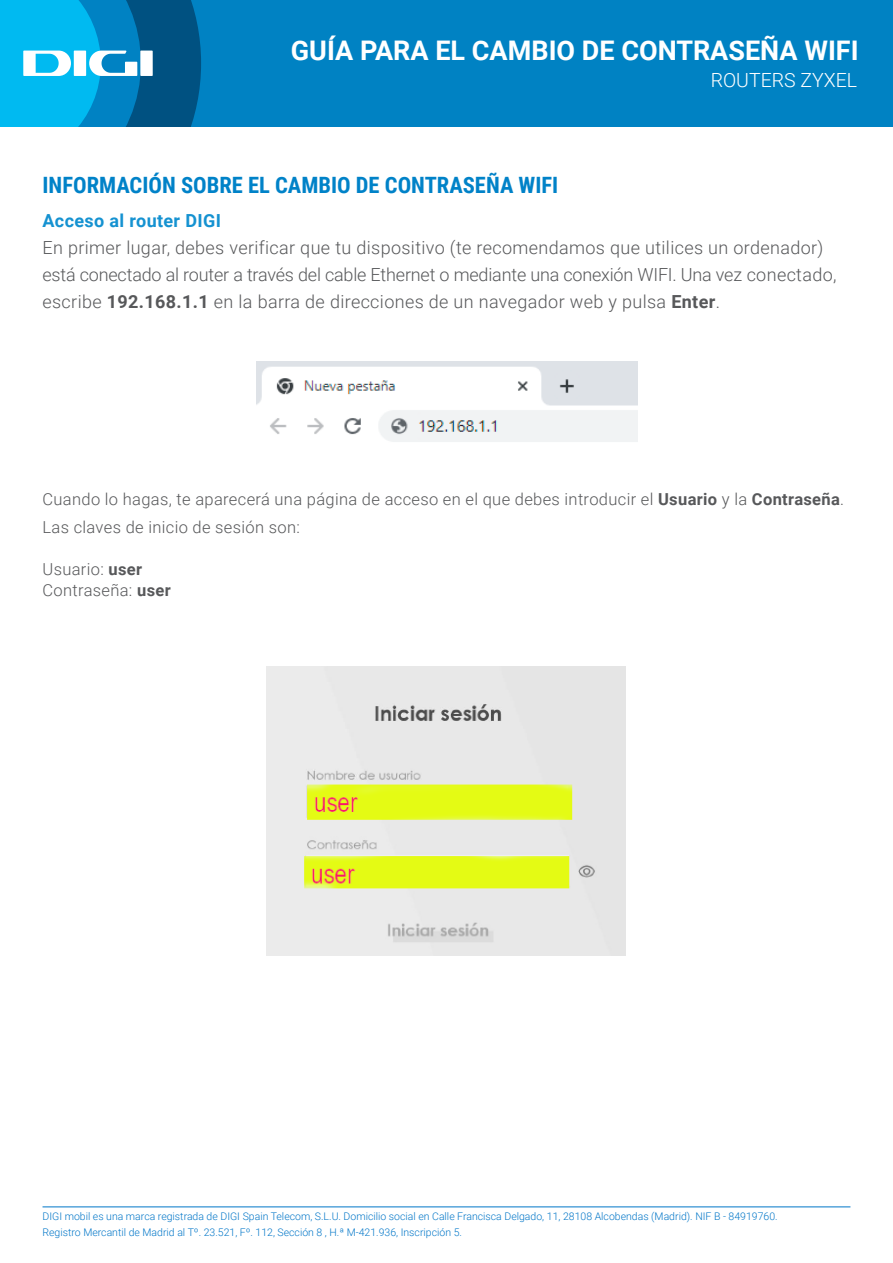
<style>
.page{position:relative;width:893px;height:1263px;background:#fff}
.page>*{position:absolute;margin:0;border:0;box-sizing:border-box;transform-origin:0 0}
.t1{font:700 27px "Roboto";color:#fff}
.t2{font:700 22.5px "Roboto Condensed";color:#0082c8}
.t3{font:300 19.5px "Roboto";color:#fff}
.t4{font:300 18px/27px "Roboto";letter-spacing:.02em;color:#57585a}
.t5{font:700 18px "Roboto";letter-spacing:.02em;color:#1592d1}
.t6{font:300 16.5px/28.5px "Roboto";letter-spacing:.02em;color:#57585a}
.t7{font:300 10.5px/16px "Roboto";color:#0076c8}
.s1{font-weight:700}
</style>
<div class="page">
<div style="left:0;top:0;width:893px;height:127px;background:#0082c3"></div>
<svg style="left:0;top:0;width:201px;height:126px"></svg>
<hr style="left:43px;top:1206px;width:807px;height:1px;background:#0076c8">
<img style="left:257px;top:361px;width:380px;height:81px">
<img style="left:267px;top:666px;width:359px;height:289px">
<h1 class="t1" style="left:291px;top:31px;width:569px">GUÍA PARA EL CAMBIO DE CONTRASEÑA WIFI</h1>
<p class="t3" style="left:711px;top:66px;width:148px">ROUTERS ZYXEL</p>
<p class="t2" style="left:43px;top:170px;width:517px">INFORMACIÓN SOBRE EL CAMBIO DE CONTRASEÑA WIFI</p>
<p class="t5" style="left:43px;top:208px;width:180px">Acceso al router DIGI</p>
<p class="t4" style="left:43px;top:233px;width:796px">En primer lugar, debes verificar que tu dispositivo (te recomendamos que utilices un ordenador) está conectado al router a través del cable Ethernet o mediante una conexión WIFI. Una vez conectado, escribe <span class="s1">192.168.1.1</span> en la barra de direcciones de un navegador web y pulsa <span class="s1">Enter</span>.</p>
<p class="t6" style="left:43px;top:484px;width:803px">Cuando lo hagas, te aparecerá una página de acceso en el que debes introducir el <span class="s1">Usuario</span> y la <span class="s1">Contraseña</span>.<br>Las claves de inicio de sesión son:</p>
<p class="t6" style="left:43px;top:557px;width:130px;line-height:21.6px">Usuario: <span class="s1">user<br></span>Contraseña: <span class="s1">user</span></p>
<p class="t7" style="left:43px;top:1208px;width:737px">DIGI mobil es una marca registrada de DIGI Spain Telecom, S.L.U. Domicilio social en Calle Francisca Delgado, 11, 28108 Alcobendas (Madrid). NIF B - 84919760.<br>Registro Mercantil de Madrid al Tº. 23.521, Fº. 112, Sección 8 , H.ª M-421.936, Inscripción 5.</p>
</div>
